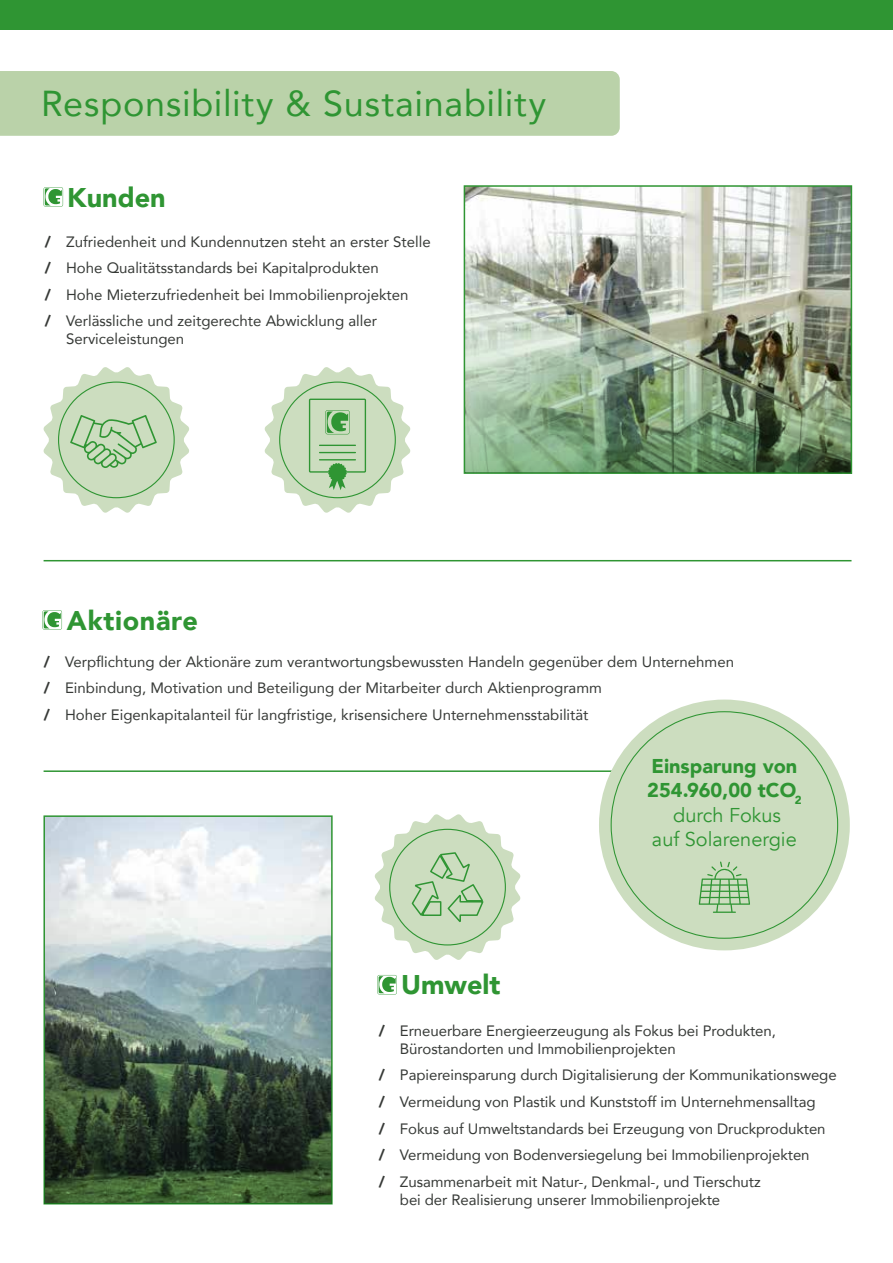
<style>
.page{position:relative;width:893px;height:1263px;background:#fff}
.page>*{position:absolute;margin:0;border:0;box-sizing:border-box;transform-origin:0 0}
.t1{font:36px "Avenir";letter-spacing:.02em;color:#2f9533}
.t2{font:900 27px "Avenir";color:#2f9533}
.t3{font:900 27px "Avenir";letter-spacing:.025em;color:#2f9533}
.t4{font:900 19.95px/24.3px "Avenir";color:#2f9533;text-align:center}
.t5{font:15px/26.5px "Avenir";color:#373a37}
.s1{font-weight:900}
.s2{font-weight:400}
</style>
<div class="page">
<div style="left:0;top:71px;width:620px;height:65px;background:#bad2a9"></div>
<svg style="left:43px;top:610px;width:19px;height:20px"></svg>
<svg style="left:44px;top:187px;width:19px;height:20px"></svg>
<hr style="left:44px;top:560px;width:807px;height:1px;background:#2f9533">
<hr style="left:44px;top:770px;width:774px;height:2px;background:#2f9533">
<img style="left:467px;top:188px;width:382px;height:25px">
<div style="left:464px;top:185px;width:388px;height:289px;border:2px solid #2f9533"></div>
<img style="left:465px;top:213px;width:386px;height:259px">
<div style="left:43px;top:815px;width:290px;height:389px;border:2px solid #2f9533"></div>
<svg style="left:45px;top:817px;width:286px;height:386px;background:#86968e"></svg>
<svg style="left:377px;top:975px;width:20px;height:19px"></svg>
<svg style="left:43px;top:367px;width:146px;height:146px"></svg>
<svg style="left:264px;top:367px;width:147px;height:146px"></svg>
<div style="left:599px;top:699px;width:251px;height:251px;background:#ccddbf;border-radius:50%"></div>
<svg style="left:699px;top:861px;width:51px;height:52px"></svg>
<svg style="left:374px;top:814px;width:147px;height:146px"></svg>
<div style="left:0;top:0;width:893px;height:30px;background:#2f9533"></div>
<h1 class="t1" style="left:41px;top:75px;width:507px">Responsibility &amp; Sustainability</h1>
<h2 class="t2" style="left:67px;top:174px;width:100px">Kunden</h2>
<p class="t5" style="left:45px;top:228px;width:387px"><span class="s1">/</span> Zufriedenheit und Kundennutzen steht an erster Stelle <span class="s1">/</span> Hohe Qualitätsstandards bei Kapitalprodukten<br><span class="s1">/</span> Hohe Mieterzufriedenheit bei Immobilienprojekten<br><span class="s1">/</span> Verlässliche und zeitgerechte Abwicklung aller</p>
<p class="t5" style="left:66px;top:325px;width:120px">Serviceleistungen</p>
<h2 class="t3" style="left:67px;top:597px;width:132px">Aktionäre</h2>
<p class="t5" style="left:44px;top:648px;width:692px"><span class="s1">/</span> Verpflichtung der Aktionäre zum verantwortungsbewussten Handeln gegenüber dem Unternehmen <span class="s1">/</span> Einbindung, Motivation und Beteiligung der Mitarbeiter durch Aktienprogramm<br><span class="s1">/</span> Hoher Eigenkapitalanteil für langfristige, krisensichere Unternehmensstabilität</p>
<h3 class="t4" style="left:647px;top:754px;width:156px">Einsparung von<br>254.960,00 tCO<sub>2 </sub><span class="s2">durch Fokus<br>auf Solarenergie</span></h3>
<h2 class="t2" style="left:401px;top:962px;width:101px">Umwelt</h2>
<p class="t5" style="left:400px;top:1021px;width:378px;line-height:18px;text-indent:-21px"><span class="s1">/</span> Erneuerbare Energieerzeugung als Fokus bei Produkten,<br>Bürostandorten und Immobilienprojekten</p>
<p class="t5" style="left:379px;top:1061px;width:460px"><span class="s1">/</span> Papiereinsparung durch Digitalisierung der Kommunikationswege <span class="s1">/</span> Vermeidung von Plastik und Kunststoff im Unternehmensalltag<br><span class="s1">/</span> Fokus auf Umweltstandards bei Erzeugung von Druckprodukten<br><span class="s1">/</span> Vermeidung von Bodenversiegelung bei Immobilienprojekten<br><span class="s1">/</span> Zusammenarbeit mit Natur-, Denkmal-, und Tierschutz</p>
<p class="t5" style="left:400px;top:1185px;width:322px">bei der Realisierung unserer Immobilienprojekte</p>
</div>
